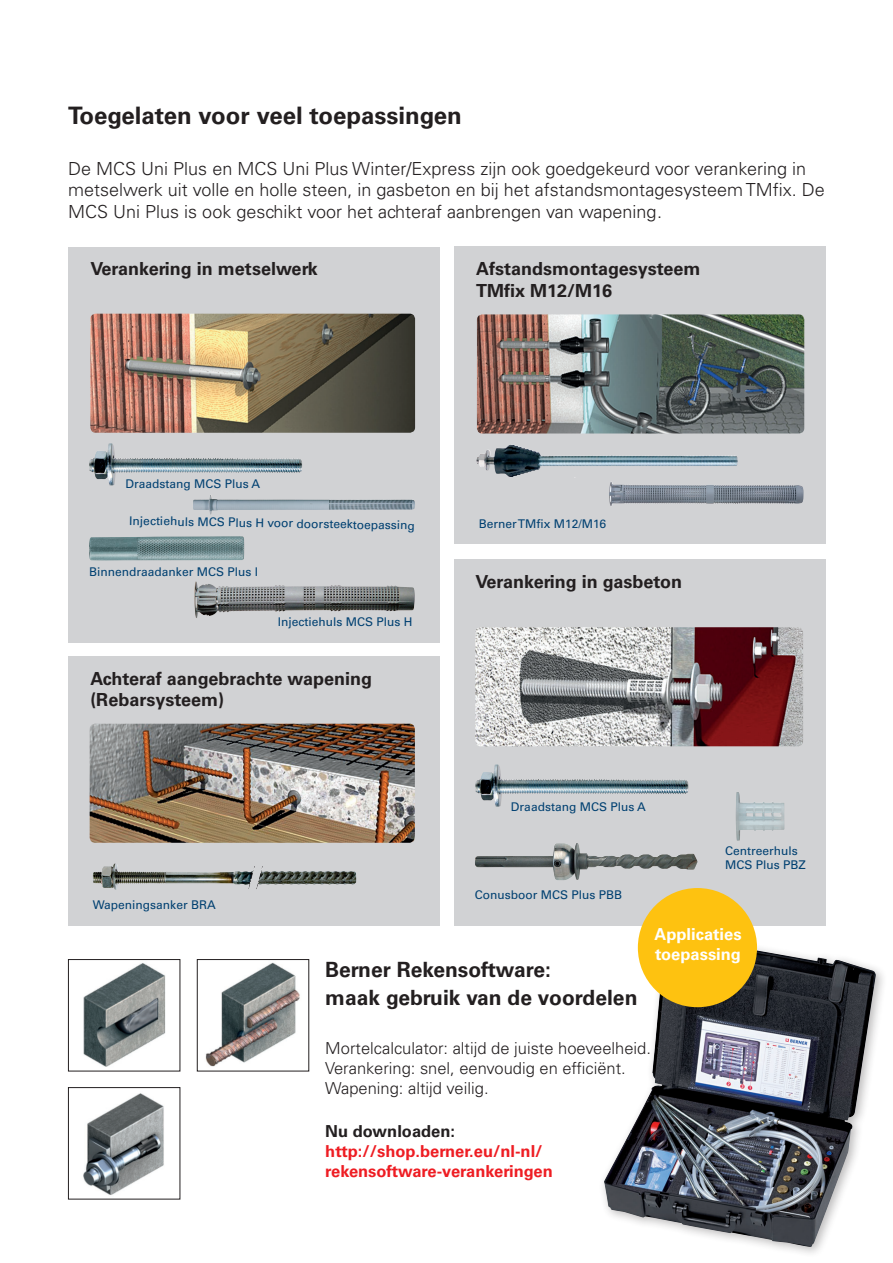
<style>
.page{position:relative;width:893px;height:1263px;background:#fff}
.page>*{position:absolute;margin:0;border:0;box-sizing:border-box;transform-origin:0 0}
.t1{font:700 24px "Univers LT";color:#231f20}
.t2{font:700 21px/28.8px "Univers LT";color:#231f20}
.t3{font:300 18px/21.6px "Univers LT";color:#231f20}
.t4{font:700 18px/21.6px "Univers LT";color:#231f20}
.t5{font:300 16.5px/19.8px "Univers LT";color:#231f20}
.t6{font:700 16.5px/19.8px "Univers LT";color:#ee1d23}
.t7{font:700 16.5px/19.8px "Univers LT";color:#fff}
.t8{font:700 16.5px "Univers LT";color:#231f20}
.t9{font:12px/14.4px "Univers LT";color:#004071}
</style>
<div class="page">
<div style="left:454px;top:559px;width:372px;height:366px;background:#d1d2d4"></div>
<div style="left:68px;top:656px;width:371px;height:269px;background:#d1d2d4"></div>
<div style="left:68px;top:247px;width:372px;height:395px;background:#d1d2d4"></div>
<img style="left:83px;top:963px;width:83px;height:104px">
<div style="left:68px;top:959px;width:112px;height:112px;border:1px solid #231f20"></div>
<img style="left:83px;top:1093px;width:81px;height:102px">
<div style="left:68px;top:1087px;width:112px;height:112px;border:1px solid #231f20"></div>
<img style="left:205px;top:962px;width:95px;height:105px">
<div style="left:197px;top:959px;width:112px;height:112px;border:1px solid #231f20"></div>
<div style="left:454px;top:247px;width:371px;height:297px;background:#d1d2d4"></div>
<img style="left:477px;top:314px;width:327px;height:119px">
<img style="left:90px;top:314px;width:325px;height:119px">
<img style="left:475px;top:627px;width:328px;height:119px">
<img style="left:90px;top:724px;width:325px;height:119px">
<img style="left:89px;top:444px;width:93px;height:41px">
<img style="left:194px;top:581px;width:221px;height:37px">
<img style="left:89px;top:536px;width:155px;height:25px">
<img style="left:193px;top:495px;width:222px;height:20px">
<img style="left:476px;top:445px;width:78px;height:32px">
<img style="left:609px;top:482px;width:85px;height:24px">
<img style="left:736px;top:792px;width:48px;height:49px">
<img style="left:475px;top:765px;width:94px;height:42px">
<img style="left:475px;top:843px;width:222px;height:37px">
<img style="left:93px;top:864px;width:153px;height:26px">
<img style="left:604px;top:936px;width:272px;height:311px">
<div style="left:638px;top:888px;width:119px;height:119px;background:#fec210;border-radius:50%"></div>
<h1 class="t1" style="left:68px;top:102px;width:395px">Toegelaten voor veel toepassingen</h1>
<p class="t3" style="left:68px;top:158px;width:758px">De MCS Uni Plus en MCS Uni Plus Winter/Express zijn ook goedgekeurd voor verankering in metselwerk uit volle en holle steen, in gasbeton en bij het afstandsmontagesysteem TMfix. De<br>MCS Uni Plus is ook geschikt voor het achteraf aanbrengen van wapening.</p>
<p class="t4" style="left:90px;top:258px;width:229px">Verankering in metselwerk</p>
<p class="t4" style="left:476px;top:258px;width:226px">Afstandsmontagesysteem<br>TMfix M12/M16</p>
<p class="t9" style="left:125px;top:477px;width:136px">Draadstang MCS Plus A</p>
<p class="t9" style="left:130px;top:513px;width:287px;rotate:1deg">Injectiehuls MCS Plus H voor doorsteektoepassing</p>
<p class="t9" style="left:479px;top:516px;width:129px">Berner TMfix M12/M16</p>
<p class="t9" style="left:89px;top:565px;width:170px">Binnendraadanker MCS Plus I</p>
<p class="t9" style="left:278px;top:615px;width:136px">Injectiehuls MCS Plus H</p>
<p class="t4" style="left:90px;top:668px;width:283px">Achteraf aangebrachte wapening (Rebarsysteem)</p>
<p class="t9" style="left:93px;top:897px;width:124px">Wapeningsanker BRA</p>
<p class="t4" style="left:475px;top:571px;width:208px">Verankering in gasbeton</p>
<p class="t9" style="left:511px;top:799px;width:136px">Draadstang MCS Plus A</p>
<p class="t9" style="left:475px;top:887px;width:149px">Conusboor MCS Plus PBB</p>
<p class="t9" style="left:725px;top:843px;width:82px">Centreerhuls<br>MCS Plus PBZ</p>
<p class="t7" style="left:654px;top:925px;width:89px">Applicaties toepassing</p>
<p class="t2" style="left:325px;top:955px;width:314px">Berner Rekensoftware:<br>maak gebruik van de voordelen</p>
<p class="t5" style="left:325px;top:1038px;width:327px">Mortelcalculator: altijd de juiste hoeveelheid.<br>Verankering: snel, eenvoudig en efficiënt.<br>Wapening: altijd veilig.</p>
<p class="t8" style="left:325px;top:1122px;width:131px">Nu downloaden:</p>
<p class="t6" style="left:325px;top:1142px;width:229px">http://shop.berner.eu/nl-nl/ rekensoftware-verankeringen</p>
</div>
